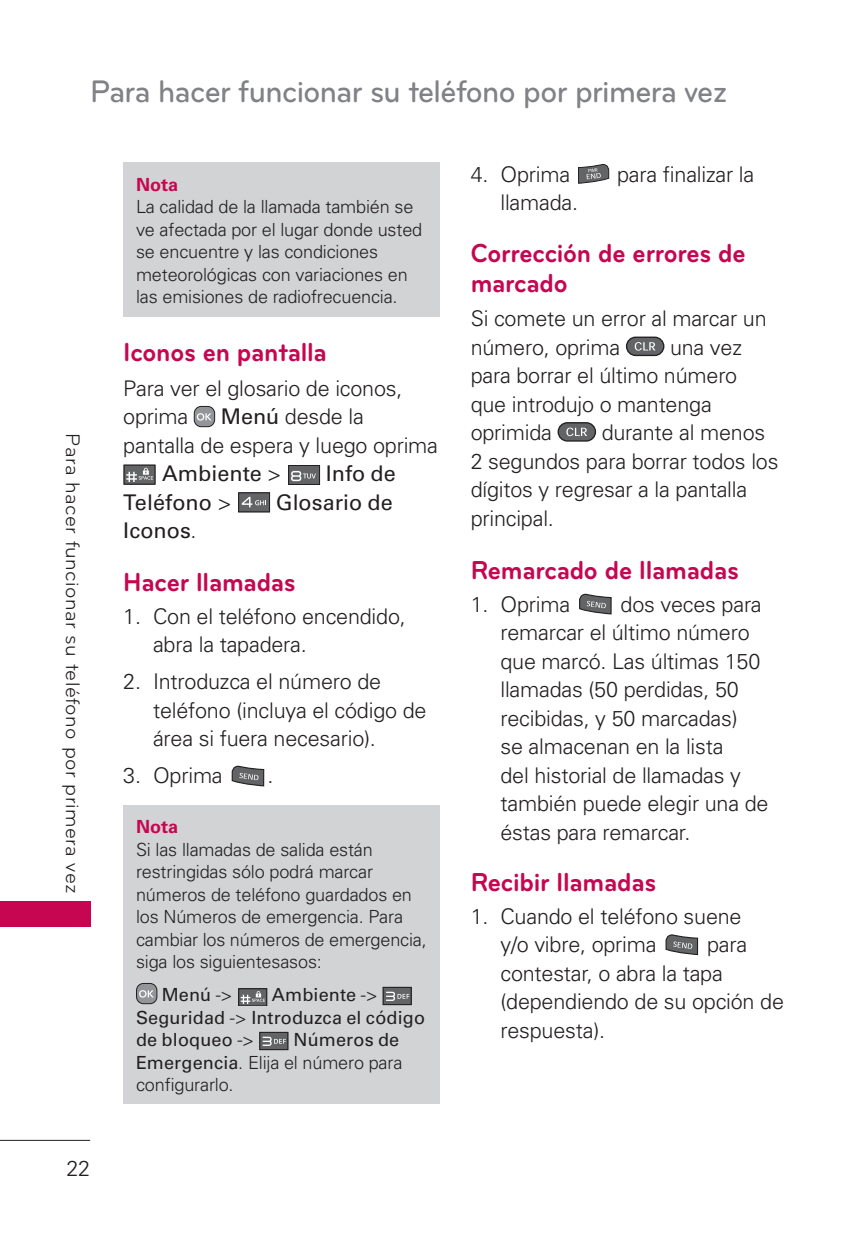
<style>
.page{position:relative;width:864px;height:1242px;background:#fff}
.page>*{position:absolute;margin:0;border:0;box-sizing:border-box;transform-origin:0 0}
.t1{font:500 32.4px "Bryant LG";letter-spacing:-.02em;color:#808285;scale:.94 1}
.t2{font:700 27px/30px "Bryant LG";letter-spacing:-.01em;color:#c60651;scale:.95 1}
.t3{font:300 21.6px/28.5px "Univers";letter-spacing:-.01em;color:#231f20}
.t4{font:21.6px "Univers";color:#231f20}
.t5{font:20.4px "Bryant LG";letter-spacing:.02em;color:#231f20}
.t6{font:300 18px/22.5px "Univers";letter-spacing:-.01em;color:#231f20}
.t7{font:18px/22.5px "Univers";letter-spacing:.005em;color:#231f20}
.t8{font:700 18px "Univers";color:#c60651}
.s1{font-weight:400}
.s2{font-weight:300}
</style>
<div class="page">
<div style="left:0;top:901px;width:90px;height:26px;background:#c60651"></div>
<hr style="left:0;top:1139px;width:90px;height:1px;background:#231f20">
<div style="left:123px;top:162px;width:317px;height:154px;background:#d1d3d4"></div>
<div style="left:194px;top:406px;width:21px;height:21px;background:#939598;border-radius:7px"></div>
<div style="left:194px;top:406px;width:21px;height:21px;border:1px solid #231f20;border-radius:7px"></div>
<div style="left:197px;top:413px;width:7px;height:7px;background:#fff;border-radius:50%"></div>
<svg style="left:198px;top:413px;width:13px;height:7px"></svg>
<svg style="left:123px;top:464px;width:32px;height:20px"></svg>
<svg style="left:288px;top:465px;width:32px;height:19px"></svg>
<svg style="left:238px;top:492px;width:32px;height:21px"></svg>
<svg style="left:231px;top:766px;width:34px;height:21px"></svg>
<div style="left:123px;top:805px;width:317px;height:298px;background:#d1d3d4"></div>
<div style="left:137px;top:983px;width:20px;height:20px;background:#939598;border-radius:7px"></div>
<div style="left:136px;top:983px;width:21px;height:21px;border:1px solid #231f20;border-radius:7px"></div>
<svg style="left:140px;top:990px;width:14px;height:7px"></svg>
<svg style="left:238px;top:988px;width:29px;height:17px"></svg>
<svg style="left:382px;top:986px;width:30px;height:19px"></svg>
<svg style="left:259px;top:1031px;width:29px;height:19px"></svg>
<svg style="left:578px;top:164px;width:32px;height:20px"></svg>
<div style="left:627px;top:337px;width:37px;height:18px;background:#636466;border-radius:9px"></div>
<div style="left:626px;top:336px;width:38px;height:20px;border:1px solid #231f20;border-radius:9px"></div>
<svg style="left:635px;top:342px;width:20px;height:9px"></svg>
<div style="left:558px;top:423px;width:37px;height:18px;background:#636466;border-radius:9px"></div>
<div style="left:558px;top:422px;width:38px;height:19px;border:1px solid #231f20;border-radius:9px"></div>
<svg style="left:566px;top:427px;width:21px;height:9px"></svg>
<svg style="left:579px;top:594px;width:33px;height:21px"></svg>
<svg style="left:665px;top:935px;width:34px;height:20px"></svg>
<h1 class="t1" style="left:90px;top:79px;width:679px">Para hacer funcionar su teléfono por primera vez</h1>
<p class="t5" style="left:81px;top:433px;width:461px;rotate:90deg">Para hacer funcionar su teléfono por primera vez</p>
<p class="t8" style="left:136px;top:178px;width:44px">Nota</p>
<p class="t6" style="left:136px;top:197px;width:288px">La calidad de la llamada también se ve afectada por el lugar donde usted se encuentre y las condiciones meteorológicas con variaciones en las emisiones de radiofrecuencia.</p>
<p class="t2" style="left:123px;top:340px;width:216px">Iconos en pantalla</p>
<p class="t3" style="left:123px;top:376px;width:281px">Para ver el glosario de iconos, oprima</p>
<p class="t3" style="left:221px;top:404px;width:145px"><span class="s1">Menú</span> desde la</p>
<p class="t3" style="left:123px;top:433px;width:316px">pantalla de espera y luego oprima</p>
<p class="t4" style="left:162px;top:465px;width:121px">Ambiente <span class="s2">&gt;</span></p>
<p class="t4" style="left:326px;top:465px;width:72px">Info de</p>
<p class="t4" style="left:123px;top:494px;width:110px">Teléfono <span class="s2">&gt;</span></p>
<p class="t4" style="left:276px;top:494px;width:118px">Glosario de</p>
<p class="t4" style="left:123px;top:522px;width:75px">Iconos<span class="s2">.</span></p>
<p class="t2" style="left:123px;top:570px;width:183px">Hacer llamadas</p>
<p class="t3" style="left:153px;top:604px;width:254px;text-indent:-30px">1. Con el teléfono encendido, abra la tapadera.</p>
<p class="t3" style="left:153px;top:669px;width:275px;text-indent:-30px">2. Introduzca el número de teléfono (incluya el código de área si fuera necesario).</p>
<p class="t3" style="left:123px;top:763px;width:101px">3. Oprima</p>
<p class="t3" style="left:267px;top:763px;width:8px">.</p>
<p class="t8" style="left:136px;top:820px;width:44px">Nota</p>
<p class="t6" style="left:136px;top:840px;width:292px">Si las llamadas de salida están restringidas sólo podrá marcar números de teléfono guardados en los Números de emergencia. Para cambiar los números de emergencia, siga los siguientesasos:</p>
<p class="t7" style="left:162px;top:985px;width:72px">Menú <span class="s2">-&gt;</span></p>
<p class="t7" style="left:136px;top:985px;width:291px;text-indent:136px">Ambiente <span class="s2">-&gt;<br></span>Seguridad <span class="s2">-&gt;</span> Introduzca el código de bloqueo <span class="s2">-&gt;</span></p>
<p class="t6" style="left:136px;top:1030px;width:268px;text-indent:158px"><span class="s1">Números de<br>Emergencia</span>. Elija el número para configurarlo.</p>
<p class="t3" style="left:471px;top:162px;width:101px">4. Oprima</p>
<p class="t3" style="left:617px;top:162px;width:139px">para finalizar la</p>
<p class="t3" style="left:500px;top:190px;width:79px">llamada.</p>
<p class="t2" style="left:471px;top:240px;width:291px">Corrección de errores de marcado</p>
<p class="t3" style="left:471px;top:306px;width:297px">Si comete un error al marcar un número, oprima</p>
<p class="t3" style="left:471px;top:335px;width:273px;text-indent:199px">una vez para borrar el último número que introdujo o mantenga oprimida</p>
<p class="t3" style="left:471px;top:420px;width:309px;text-indent:131px">durante al menos<br>2 segundos para borrar todos los dígitos y regresar a la pantalla principal.</p>
<p class="t2" style="left:471px;top:557px;width:284px">Remarcado de llamadas</p>
<p class="t3" style="left:471px;top:591px;width:101px">1. Oprima</p>
<p class="t3" style="left:500px;top:591px;width:270px;text-indent:120px">dos veces para remarcar el último número que marcó. Las últimas 150 llamadas (50 perdidas, 50 recibidas, y 50 marcadas)<br>se almacenan en la lista<br>del historial de llamadas y también puede elegir una de éstas para remarcar.</p>
<p class="t2" style="left:471px;top:869px;width:197px">Recibir llamadas</p>
<p class="t3" style="left:500px;top:903px;width:243px;text-indent:-30px">1. Cuando el teléfono suene y/o vibre, oprima</p>
<p class="t3" style="left:500px;top:932px;width:285px;text-indent:207px">para contestar, o abra la tapa (dependiendo de su opción de respuesta).</p>
<p class="t3" style="left:66px;top:1156px;width:25px">22</p>
</div>
